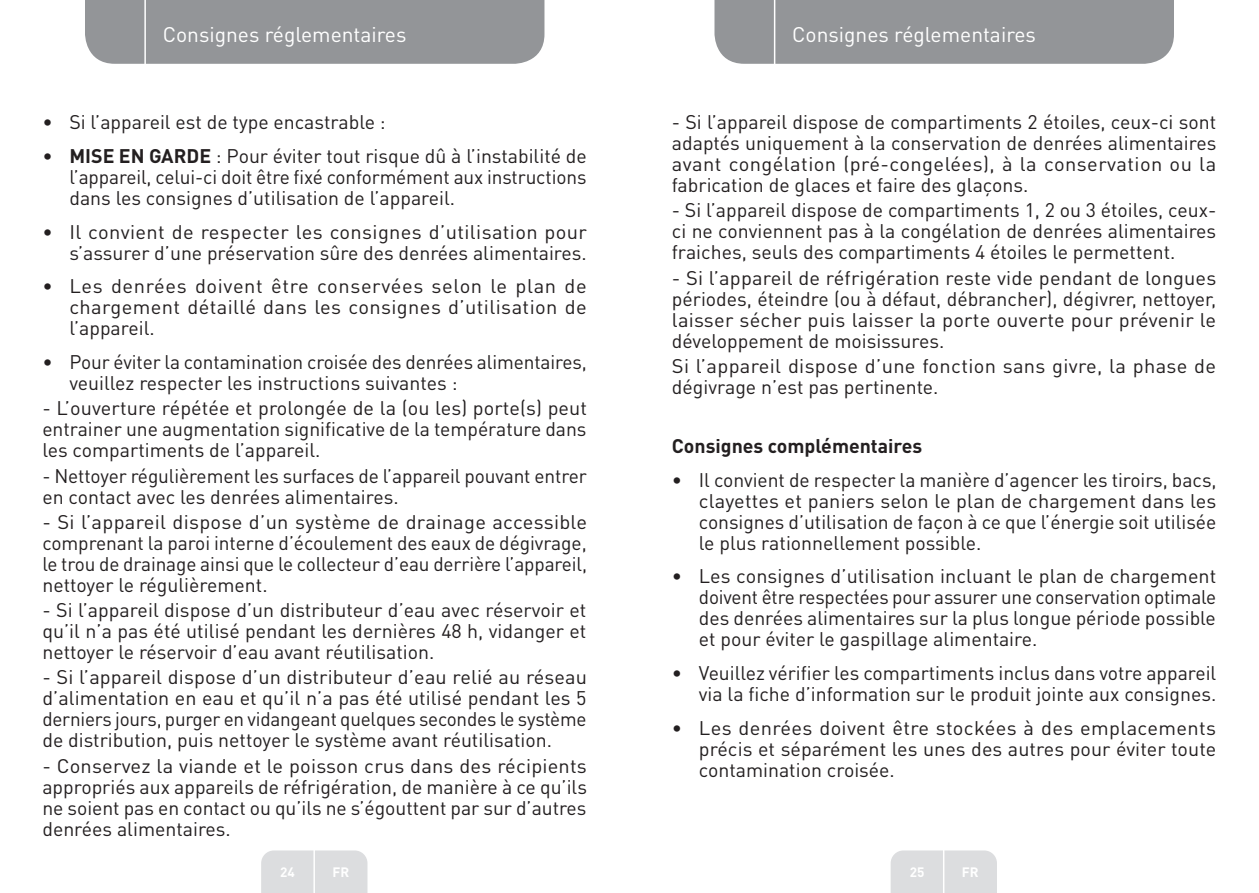
<style>
.page{position:relative;width:1259px;height:893px;background:#fff}
.page>*{position:absolute;margin:0;border:0;box-sizing:border-box;transform-origin:0 0}
.t1{font:21px "DIN Pro";color:#fff}
.Large_Text__3_2_mm{font:19.5px/21px "DIN Pro";color:#231f20;text-align:justify}
.Large_Text__3_2_mm-2{font:700 19.5px "DIN Pro";color:#231f20}
.t2{font:700 13.5px "DIN Pro";color:#fff}
.s1{font-weight:700}
</style>
<div class="page">
<div style="left:85px;top:0;width:459px;height:64px;background:#939598"></div>
<div style="left:714px;top:0;width:460px;height:64px;background:#939598"></div>
<div style="left:261px;top:850px;width:106px;height:43px;background:#dcdddf"></div>
<div style="left:890px;top:850px;width:107px;height:43px;background:#dcdddf"></div>
<hr style="left:313px;top:833px;width:2px;height:60px;background:#fff">
<hr style="left:943px;top:833px;width:1px;height:60px;background:#fff">
<hr style="left:144px;top:0;width:2px;height:66px;background:#fff">
<hr style="left:774px;top:0;width:1px;height:66px;background:#fff">
<p class="t1" style="left:163px;top:20px;width:245px">Consignes réglementaires</p>
<p class="t1" style="left:792px;top:20px;width:245px">Consignes réglementaires</p>
<p class="Large_Text__3_2_mm" style="left:42px;top:111px;width:345px">• Si l’appareil est de type encastrable :</p>
<p class="Large_Text__3_2_mm" style="left:69px;top:144px;width:519px;text-indent:-27px">• <span class="s1">MISE EN GARDE</span> : Pour éviter tout risque dû à l’instabilité de l’appareil, celui-ci doit être fixé conformément aux instructions dans les consignes d’utilisation de l’appareil.</p>
<p class="Large_Text__3_2_mm" style="left:42px;top:220px;width:546px;text-align:right">• Il convient de respecter les consignes d’utilisation pour s’assurer d’une préservation sûre des denrées alimentaires.</p>
<p class="Large_Text__3_2_mm" style="left:69px;top:275px;width:519px;text-indent:-27px">• Les denrées doivent être conservées selon le plan de chargement détaillé dans les consignes d’utilisation de l’appareil.</p>
<p class="Large_Text__3_2_mm" style="left:69px;top:351px;width:519px;text-indent:-27px">• Pour éviter la contamination croisée des denrées alimentaires, veuillez respecter les instructions suivantes :</p>
<p class="Large_Text__3_2_mm" style="left:42px;top:397px;width:546px">- L’ouverture répétée et prolongée de la (ou les) porte(s) peut entrainer une augmentation significative de la température dans les compartiments de l’appareil.</p>
<p class="Large_Text__3_2_mm" style="left:42px;top:464px;width:546px">- Nettoyer régulièrement les surfaces de l’appareil pouvant entrer en contact avec les denrées alimentaires.</p>
<p class="Large_Text__3_2_mm" style="left:42px;top:511px;width:546px">- Si l’appareil dispose d’un système de drainage accessible comprenant la paroi interne d’écoulement des eaux de dégivrage, le trou de drainage ainsi que le collecteur d’eau derrière l’appareil, nettoyer le régulièrement.</p>
<p class="Large_Text__3_2_mm" style="left:42px;top:599px;width:545px">- Si l’appareil dispose d’un distributeur d’eau avec réservoir et qu’il n’a pas été utilisé pendant les dernières 48 h, vidanger et nettoyer le réservoir d’eau avant réutilisation.</p>
<p class="Large_Text__3_2_mm" style="left:42px;top:666px;width:546px">- Si l’appareil dispose d’un distributeur d’eau relié au réseau d’alimentation en eau et qu’il n’a pas été utilisé pendant les 5 derniers jours, purger en vidangeant quelques secondes le système de distribution, puis nettoyer le système avant réutilisation.</p>
<p class="Large_Text__3_2_mm" style="left:42px;top:754px;width:546px">- Conservez la viande et le poisson crus dans des récipients appropriés aux appareils de réfrigération, de manière à ce qu’ils ne soient pas en contact ou qu’ils ne s’égouttent par sur d’autres denrées alimentaires.</p>
<p class="Large_Text__3_2_mm" style="left:672px;top:111px;width:546px">- Si l’appareil dispose de compartiments 2 étoiles, ceux-ci sont adaptés uniquement à la conservation de denrées alimentaires avant congélation (pré-congelées), à la conservation ou la fabrication de glaces et faire des glaçons.</p>
<p class="Large_Text__3_2_mm" style="left:672px;top:199px;width:546px">- Si l’appareil dispose de compartiments 1, 2 ou 3 étoiles, ceux&shy;ci ne conviennent pas à la congélation de denrées alimentaires fraiches, seuls des compartiments 4 étoiles le permettent.</p>
<p class="Large_Text__3_2_mm" style="left:672px;top:266px;width:546px">- Si l’appareil de réfrigération reste vide pendant de longues périodes, éteindre (ou à défaut, débrancher), dégivrer, nettoyer, laisser sécher puis laisser la porte ouverte pour prévenir le développement de moisissures.</p>
<p class="Large_Text__3_2_mm" style="left:672px;top:354px;width:546px">Si l’appareil dispose d’une fonction sans givre, la phase de dégivrage n’est pas pertinente.</p>
<p class="Large_Text__3_2_mm-2" style="left:672px;top:433px;width:252px">Consignes complémentaires</p>
<p class="Large_Text__3_2_mm" style="left:699px;top:468px;width:519px;text-indent:-27px">• Il convient de respecter la manière d’agencer les tiroirs, bacs, clayettes et paniers selon le plan de chargement dans les consignes d’utilisation de façon à ce que l’énergie soit utilisée le plus rationnellement possible.</p>
<p class="Large_Text__3_2_mm" style="left:699px;top:565px;width:519px;text-indent:-27px">• Les consignes d’utilisation incluant le plan de chargement doivent être respectées pour assurer une conservation optimale des denrées alimentaires sur la plus longue période possible et pour éviter le gaspillage alimentaire.</p>
<p class="Large_Text__3_2_mm" style="left:672px;top:662px;width:546px;text-align:right">• Veuillez vérifier les compartiments inclus dans votre appareil via la fiche d’information sur le produit jointe aux consignes.</p>
<p class="Large_Text__3_2_mm" style="left:699px;top:717px;width:519px;text-indent:-27px">• Les denrées doivent être stockées à des emplacements précis et séparément les unes des autres pour éviter toute contamination croisée.</p>
<p class="t2" style="left:280px;top:862px;width:16px">24</p>
<p class="t2" style="left:332px;top:862px;width:18px">FR</p>
<p class="t2" style="left:909px;top:862px;width:16px">25</p>
<p class="t2" style="left:962px;top:862px;width:18px">FR</p>
</div>
